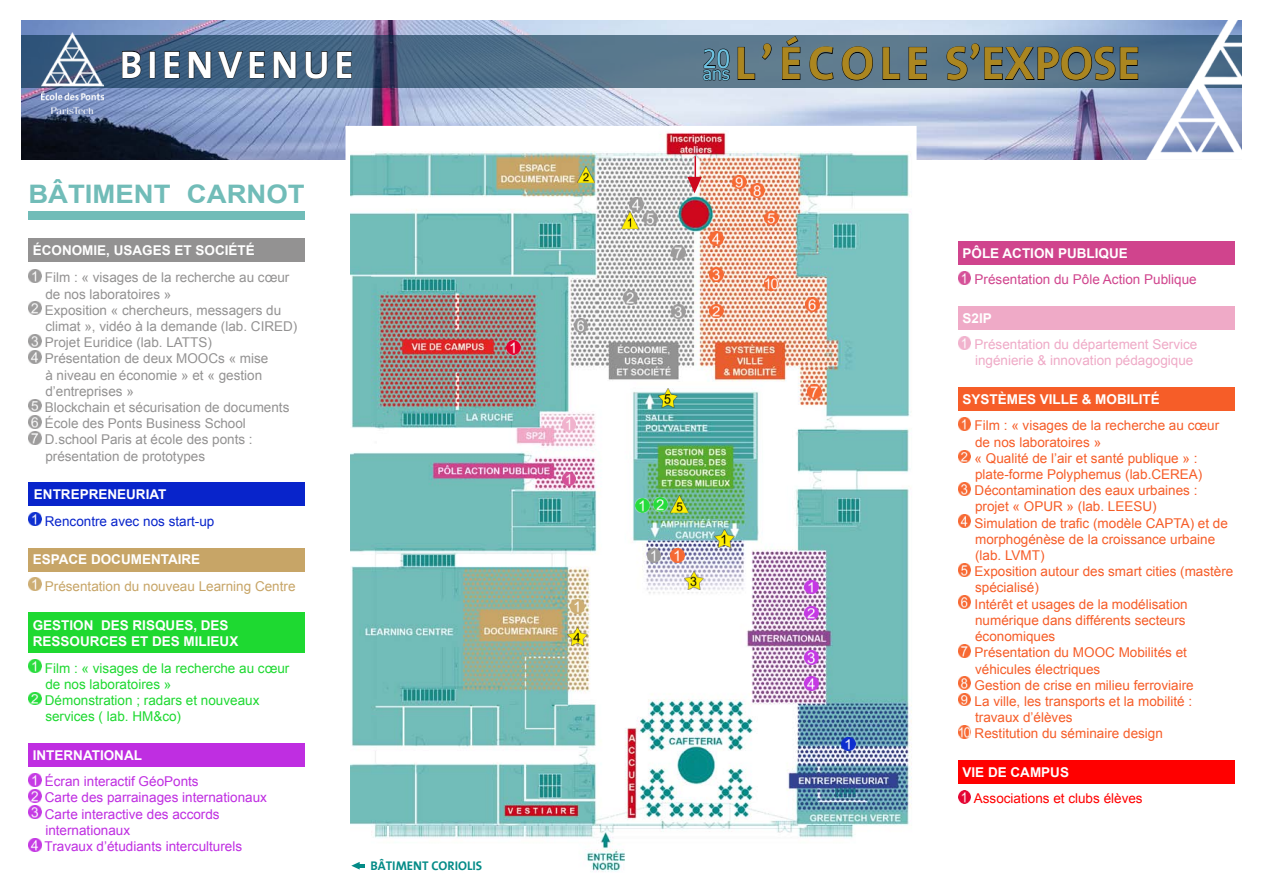
<style>
.page{position:relative;width:1263px;height:893px;background:#fff}
.page>*{position:absolute;margin:0;border:0;box-sizing:border-box;transform-origin:0 0}
.t1{font:700 47.4px "The Sans";color:#ab8620}
.t2{font:700 39px "The Sans";letter-spacing:.12em;color:#fff}
.t3{font:700 25.5px "Arial";color:#71bcb8;scale:1.08 1}
.t4{font:25.05px "Tahoma";color:#6fc4e3}
.t5{font:17.55px "Tahoma";color:#6fc4e3}
.t6{font:13.5px/16.2px "Arial";color:#f65d28}
.t7{font:13.5px/16.2px "Arial";color:#939292}
.t8{font:700 13.5px/16.2px "Arial";color:#fff}
.t9{font:13.5px/16.2px "Arial";color:#bf2ee1}
.t10{font:13.5px/16.2px "Arial";color:#1ed931}
.t11{font:13.5px/16.2px "Arial";color:#efaac7}
.t12{font:13.5px "Arial";color:#c7a567}
.t13{font:13.5px "Arial";color:#d0448d}
.t14{font:13.5px "Arial";color:#f00}
.t15{font:13.5px "Arial";color:#0824cb}
.t16{font:700 12.75px "The Sans";color:#048b87}
</style>
<div class="page">
<img style="left:21px;top:20px;width:1126px;height:140px">
<div style="left:958px;top:241px;width:276px;height:24px;background:#d0448d"></div>
<svg style="left:958px;top:271px;width:13px;height:13px"></svg>
<div style="left:958px;top:306px;width:276px;height:24px;background:#efaac7"></div>
<svg style="left:958px;top:336px;width:13px;height:13px"></svg>
<div style="left:958px;top:388px;width:276px;height:23px;background:#f65d28"></div>
<svg style="left:958px;top:418px;width:13px;height:12px"></svg>
<svg style="left:958px;top:450px;width:13px;height:13px"></svg>
<svg style="left:958px;top:482px;width:13px;height:13px"></svg>
<svg style="left:958px;top:515px;width:13px;height:13px"></svg>
<svg style="left:958px;top:563px;width:13px;height:13px"></svg>
<svg style="left:958px;top:596px;width:13px;height:13px"></svg>
<svg style="left:958px;top:644px;width:13px;height:13px"></svg>
<svg style="left:958px;top:677px;width:13px;height:29px"></svg>
<svg style="left:958px;top:725px;width:13px;height:13px"></svg>
<div style="left:958px;top:760px;width:276px;height:24px;background:#f00"></div>
<svg style="left:958px;top:791px;width:13px;height:12px"></svg>
<div style="left:28px;top:211px;width:277px;height:8px;background:#71bcb8"></div>
<div style="left:28px;top:238px;width:277px;height:24px;background:#939292"></div>
<svg style="left:28px;top:270px;width:13px;height:12px"></svg>
<svg style="left:28px;top:302px;width:13px;height:13px"></svg>
<svg style="left:28px;top:334px;width:13px;height:29px"></svg>
<svg style="left:28px;top:399px;width:13px;height:45px"></svg>
<div style="left:28px;top:483px;width:277px;height:23px;background:#0824cb"></div>
<svg style="left:28px;top:513px;width:13px;height:13px"></svg>
<div style="left:28px;top:548px;width:277px;height:23px;background:#c7a567"></div>
<svg style="left:28px;top:578px;width:13px;height:13px"></svg>
<div style="left:28px;top:613px;width:277px;height:40px;background:#1ed931"></div>
<svg style="left:28px;top:660px;width:13px;height:12px"></svg>
<svg style="left:28px;top:692px;width:13px;height:13px"></svg>
<div style="left:28px;top:743px;width:277px;height:24px;background:#bf2ee1"></div>
<svg style="left:28px;top:773px;width:13px;height:46px"></svg>
<svg style="left:28px;top:838px;width:13px;height:13px"></svg>
<svg style="left:21px;top:35px;width:1126px;height:52px;background:#4d6b85"></svg>
<svg style="left:737px;top:47px;width:18px;height:33px"></svg>
<svg style="left:761px;top:43px;width:11px;height:17px"></svg>
<svg style="left:782px;top:36px;width:19px;height:44px"></svg>
<svg style="left:809px;top:46px;width:25px;height:35px"></svg>
<svg style="left:841px;top:46px;width:32px;height:35px"></svg>
<svg style="left:882px;top:47px;width:18px;height:33px"></svg>
<svg style="left:908px;top:47px;width:19px;height:33px"></svg>
<svg style="left:946px;top:43px;width:192px;height:38px;background:#476276"></svg>
<svg style="left:702px;top:48px;width:28px;height:33px"></svg>
<img style="left:41px;top:32px;width:62px;height:82px">
<img style="left:1147px;top:20px;width:95px;height:139px">
<img style="left:343px;top:124px;width:576px;height:748px">
<svg style="left:351px;top:862px;width:13px;height:8px"></svg>
<svg style="left:122px;top:51px;width:19px;height:27px"></svg>
<div style="left:149px;top:51px;width:6px;height:27px;border:1px solid #000"></div>
<svg style="left:164px;top:51px;width:16px;height:27px"></svg>
<svg style="left:188px;top:51px;width:23px;height:27px"></svg>
<svg style="left:217px;top:51px;width:26px;height:27px"></svg>
<svg style="left:249px;top:51px;width:16px;height:27px"></svg>
<svg style="left:273px;top:51px;width:23px;height:27px"></svg>
<svg style="left:305px;top:51px;width:22px;height:28px"></svg>
<svg style="left:336px;top:51px;width:16px;height:27px"></svg>
<img style="left:636px;top:498px;width:14px;height:14px">
<img style="left:653px;top:498px;width:14px;height:14px">
<img style="left:842px;top:737px;width:13px;height:14px">
<img style="left:630px;top:198px;width:14px;height:14px">
<img style="left:644px;top:212px;width:14px;height:13px">
<svg style="left:672px;top:246px;width:13px;height:13px"></svg>
<svg style="left:672px;top:305px;width:13px;height:13px"></svg>
<img style="left:647px;top:549px;width:14px;height:14px">
<img style="left:571px;top:600px;width:13px;height:14px">
<img style="left:714px;top:529px;width:20px;height:19px">
<img style="left:684px;top:571px;width:20px;height:19px">
<img style="left:658px;top:389px;width:19px;height:18px">
<img style="left:568px;top:627px;width:19px;height:19px">
<img style="left:574px;top:318px;width:14px;height:14px">
<img style="left:805px;top:580px;width:14px;height:14px">
<img style="left:805px;top:606px;width:14px;height:14px">
<img style="left:805px;top:651px;width:14px;height:13px">
<img style="left:805px;top:676px;width:14px;height:14px">
<img style="left:562px;top:472px;width:14px;height:14px">
<img style="left:562px;top:418px;width:14px;height:14px">
<img style="left:671px;top:549px;width:13px;height:14px">
<img style="left:709px;top:304px;width:14px;height:14px">
<img style="left:709px;top:268px;width:14px;height:13px">
<img style="left:709px;top:231px;width:14px;height:14px">
<img style="left:764px;top:211px;width:14px;height:14px">
<img style="left:805px;top:297px;width:14px;height:14px">
<svg style="left:808px;top:385px;width:13px;height:13px"></svg>
<img style="left:750px;top:183px;width:14px;height:14px">
<img style="left:732px;top:175px;width:14px;height:14px">
<img style="left:764px;top:276px;width:14px;height:14px">
<img style="left:506px;top:340px;width:14px;height:14px">
<img style="left:623px;top:291px;width:14px;height:14px">
<img style="left:621px;top:212px;width:18px;height:16px">
<img style="left:578px;top:166px;width:17px;height:17px">
<img style="left:671px;top:496px;width:17px;height:16px">
<hr style="left:694px;top:156px;width:2px;height:26px;background:#cd071e">
<svg style="left:687px;top:177px;width:15px;height:16px"></svg>
<h2 class="t2" style="left:120px;top:32px;width:235px">BIENVENUE</h2>
<h3 class="t3" style="left:28px;top:177px;width:257px">BÂTIMENT CARNOT</h3>
<p class="t8" style="left:33px;top:242px;width:224px">ÉCONOMIE, USAGES ET SOCIÉTÉ</p>
<p class="t7" style="left:45px;top:270px;width:254px">Film : « visages de la recherche au cœur de nos laboratoires »<br>Exposition « chercheurs, messagers du climat », vidéo à la demande (lab. CIRED)<br>Projet Euridice (lab. LATTS)<br>Présentation de deux MOOCs « mise<br>à niveau en économie » et « gestion d’entreprises »<br>Blockchain et sécurisation de documents<br>École des Ponts Business School<br>D.school Paris at école des ponts : présentation de prototypes</p>
<p class="t8" style="left:34px;top:487px;width:134px">ENTREPRENEURIAT</p>
<p class="t15" style="left:45px;top:512px;width:171px">Rencontre avec nos start-up</p>
<p class="t8" style="left:33px;top:552px;width:169px">ESPACE DOCUMENTAIRE</p>
<p class="t12" style="left:45px;top:577px;width:252px">Présentation du nouveau Learning Centre</p>
<p class="t8" style="left:33px;top:617px;width:207px">GESTION DES RISQUES, DES<br>RESSOURCES ET DES MILIEUX</p>
<p class="t10" style="left:45px;top:660px;width:246px">Film : « visages de la recherche au cœur de nos laboratoires »<br>Démonstration ; radars et nouveaux services ( lab. HM&amp;co)</p>
<p class="t8" style="left:33px;top:747px;width:111px">INTERNATIONAL</p>
<p class="t9" style="left:45px;top:773px;width:224px">Écran interactif GéoPonts<br>Carte des parrainages internationaux<br>Carte interactive des accords internationaux<br>Travaux d’étudiants interculturels</p>
<p class="t16" style="left:370px;top:855px;width:113px">BÂTIMENT CORIOLIS</p>
<h3 class="t4" style="left:703px;top:42px;width:29px">20</h3>
<p class="t5" style="left:703px;top:62px;width:28px">ans</p>
<h1 class="t1" style="left:735px;top:24px;width:407px">L’ÉCOLE S’EXPOSE</h1>
<p class="t8" style="left:962px;top:245px;width:167px">PÔLE ACTION PUBLIQUE</p>
<p class="t13" style="left:974px;top:270px;width:224px">Présentation du Pôle Action Publique</p>
<p class="t8" style="left:962px;top:310px;width:31px">S2IP</p>
<p class="t11" style="left:974px;top:336px;width:224px">Présentation du département Service ingénierie &amp; innovation pédagogique</p>
<p class="t8" style="left:962px;top:392px;width:199px">SYSTÈMES VILLE &amp; MOBILITÉ</p>
<p class="t6" style="left:974px;top:418px;width:260px">Film : « visages de la recherche au cœur de nos laboratoires »<br>« Qualité de l’air et santé publique » : plate-forme Polyphemus (lab.CEREA)<br>Décontamination des eaux urbaines : projet « OPUR » (lab. LEESU)<br>Simulation de trafic (modèle CAPTA) et de morphogénèse de la croissance urbaine (lab. LVMT)<br>Exposition autour des smart cities (mastère spécialisé)<br>Intérêt et usages de la modélisation numérique dans différents secteurs économiques<br>Présentation du MOOC Mobilités et véhicules électriques<br>Gestion de crise en milieu ferroviaire<br>La ville, les transports et la mobilité : travaux d’élèves<br>Restitution du séminaire design</p>
<p class="t8" style="left:962px;top:765px;width:108px">VIE DE CAMPUS</p>
<p class="t14" style="left:974px;top:790px;width:170px">Associations et clubs élèves</p>
</div>
